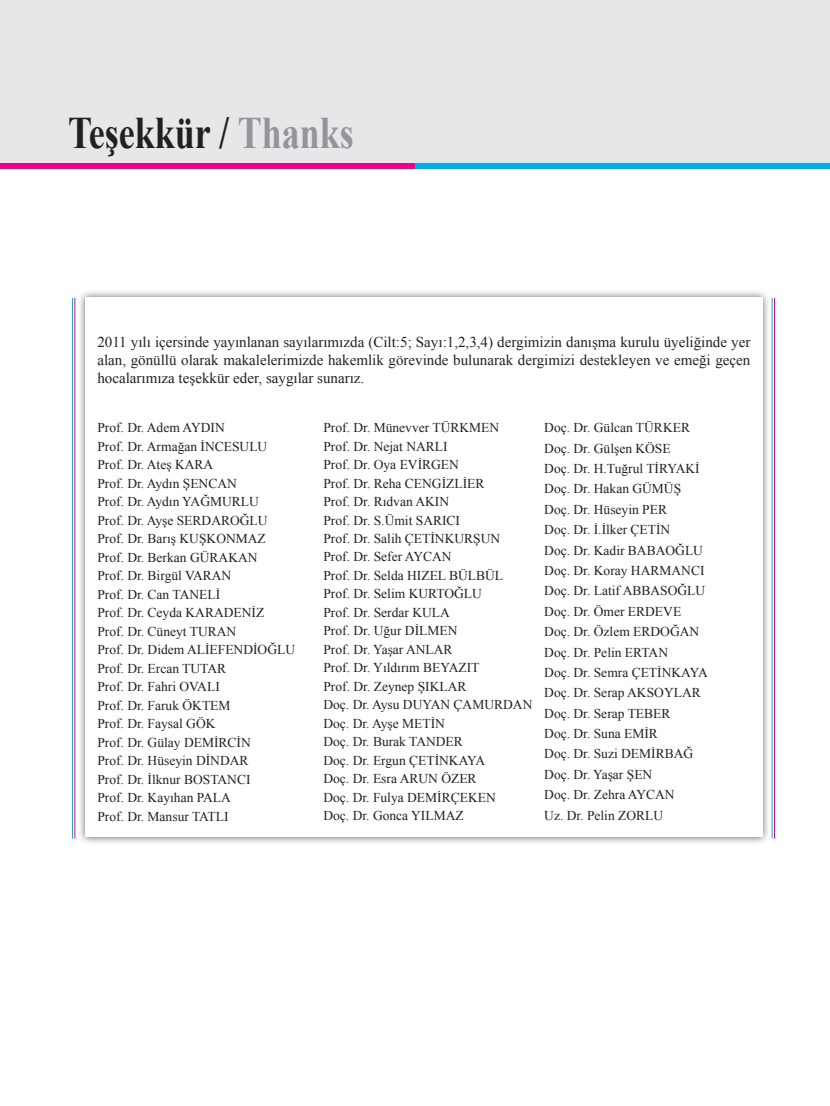
<style>
.page{position:relative;width:830px;height:1106px;background:#fff}
.page>*{position:absolute;margin:0;border:0;box-sizing:border-box;transform-origin:0 0}
.t1{font:700 45px "Times New Roman";color:#231f20;scale:.8 1}
.t2{font:15px/18px "Times New Roman";color:#231f20;text-align:justify}
.t3{font:13.5px/18.5px "Times New Roman";color:#231f20}
.s1{color:#939598}
</style>
<div class="page">
<div style="left:77px;top:289px;width:693px;height:556px;background:#231f20;opacity:.69"></div>
<div style="left:85px;top:298px;width:677px;height:539px;background:#fff"></div>
<hr style="left:72px;top:298px;width:1px;height:540px;background:#00aeef">
<hr style="left:75px;top:298px;width:1px;height:540px;background:#ec008c">
<hr style="left:771px;top:298px;width:1px;height:540px;background:#00aeef">
<hr style="left:773px;top:298px;width:1px;height:540px;background:#ec008c">
<div style="left:0;top:0;width:829px;height:169px;background:#e6e7e8"></div>
<div style="left:0;top:163px;width:414px;height:6px;background:#ec008c"></div>
<div style="left:415px;top:163px;width:414px;height:6px;background:#00aeef"></div>
<h1 class="t1" style="left:68px;top:102px;width:358px">Teşekkür / <span class="s1">Thanks</span></h1>
<p class="t2" style="left:97px;top:333px;width:654px">2011 yılı içersinde yayınlanan sayılarımızda (Cilt:5; Sayı:1,2,3,4) dergimizin danışma kurulu üyeliğinde yer alan, gönüllü olarak makalelerimizde hakemlik görevinde bulunarak dergimizi destekleyen ve emeği geçen hocalarımıza teşekkür eder, saygılar sunarız.</p>
<p class="t3" style="left:97px;top:418px;width:199px">Prof. Dr. Adem AYDIN<br>Prof. Dr. Armağan İNCESULU<br>Prof. Dr. Ateş KARA<br>Prof. Dr. Aydın ŞENCAN<br>Prof. Dr. Aydın YAĞMURLU<br>Prof. Dr. Ayşe SERDAROĞLU<br>Prof. Dr. Barış KUŞKONMAZ<br>Prof. Dr. Berkan GÜRAKAN<br>Prof. Dr. Birgül VARAN<br>Prof. Dr. Can TANELİ<br>Prof. Dr. Ceyda KARADENİZ<br>Prof. Dr. Cüneyt TURAN<br>Prof. Dr. Didem ALİEFENDİOĞLU<br>Prof. Dr. Ercan TUTAR<br>Prof. Dr. Fahri OVALI<br>Prof. Dr. Faruk ÖKTEM<br>Prof. Dr. Faysal GÖK<br>Prof. Dr. Gülay DEMİRCİN<br>Prof. Dr. Hüseyin DİNDAR<br>Prof. Dr. İlknur BOSTANCI<br>Prof. Dr. Kayıhan PALA<br>Prof. Dr. Mansur TATLI</p>
<p class="t3" style="left:323px;top:418px;width:210px">Prof. Dr. Münevver TÜRKMEN<br>Prof. Dr. Nejat NARLI<br>Prof. Dr. Oya EVİRGEN<br>Prof. Dr. Reha CENGİZLİER<br>Prof. Dr. Rıdvan AKIN<br>Prof. Dr. S.Ümit SARICI<br>Prof. Dr. Salih ÇETİNKURŞUN<br>Prof. Dr. Sefer AYCAN<br>Prof. Dr. Selda HIZEL BÜLBÜL<br>Prof. Dr. Selim KURTOĞLU<br>Prof. Dr. Serdar KULA<br>Prof. Dr. Uğur DİLMEN<br>Prof. Dr. Yaşar ANLAR<br>Prof. Dr. Yıldırım BEYAZIT<br>Prof. Dr. Zeynep ŞIKLAR<br>Doç. Dr. Aysu DUYAN ÇAMURDAN<br>Doç. Dr. Ayşe METİN<br>Doç. Dr. Burak TANDER<br>Doç. Dr. Ergun ÇETİNKAYA<br>Doç. Dr. Esra ARUN ÖZER<br>Doç. Dr. Fulya DEMİRÇEKEN<br>Doç. Dr. Gonca YILMAZ</p>
<p class="t3" style="left:544px;top:417px;width:165px;line-height:20.4px">Doç. Dr. Gülcan TÜRKER<br>Doç. Dr. Gülşen KÖSE<br>Doç. Dr. H.Tuğrul TİRYAKİ<br>Doç. Dr. Hakan GÜMÜŞ<br>Doç. Dr. Hüseyin PER<br>Doç. Dr. İ.İlker ÇETİN<br>Doç. Dr. Kadir BABAOĞLU<br>Doç. Dr. Koray HARMANCI<br>Doç. Dr. Latif ABBASOĞLU<br>Doç. Dr. Ömer ERDEVE<br>Doç. Dr. Özlem ERDOĞAN<br>Doç. Dr. Pelin ERTAN<br>Doç. Dr. Semra ÇETİNKAYA<br>Doç. Dr. Serap AKSOYLAR<br>Doç. Dr. Serap TEBER<br>Doç. Dr. Suna EMİR<br>Doç. Dr. Suzi DEMİRBAĞ<br>Doç. Dr. Yaşar ŞEN<br>Doç. Dr. Zehra AYCAN<br>Uz. Dr. Pelin ZORLU</p>
</div>
